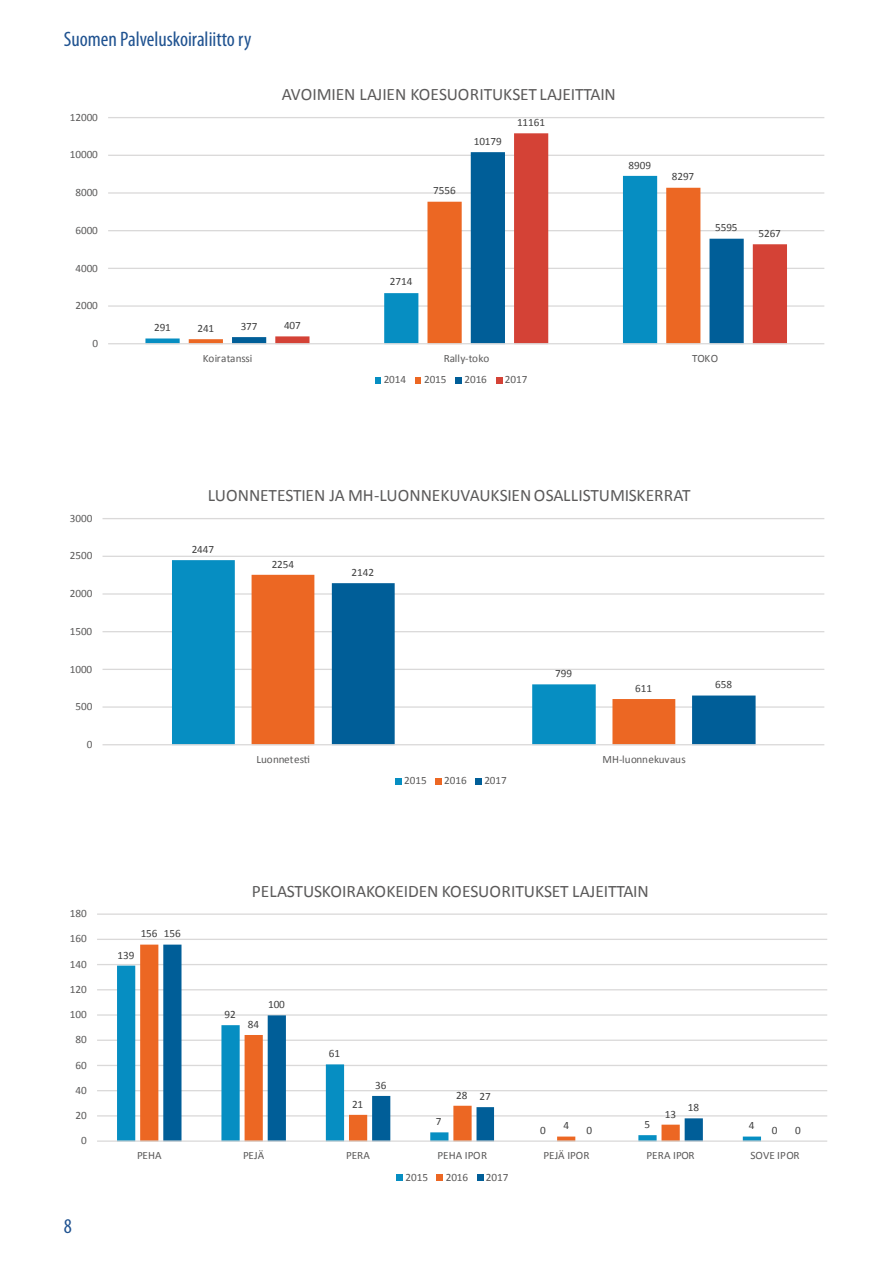
<style>
.page{position:relative;width:893px;height:1263px;background:#fff}
.page>*{position:absolute;margin:0;border:0;box-sizing:border-box;transform-origin:0 0}
.t1{font:condensed 21px "Myriad Pro";color:#1f5290}
.t2{font:17.55px "Calibri";letter-spacing:-.01em;color:#5b5a5a}
.t3{font:17.4px "Calibri";letter-spacing:-.01em;color:#5b5a5a}
.t4{font:11.25px "Calibri";letter-spacing:-.005em;color:#5b5a5a}
.t5{font:11.25px "Calibri";letter-spacing:-.005em;color:#404040}
.t6{font:11.1px "Calibri";letter-spacing:-.005em;color:#5b5a5a}
.t7{font:11.1px "Calibri";letter-spacing:-.005em;color:#404040}
.t8{font:11.1px "Calibri";letter-spacing:.02em;color:#5b5a5a}
</style>
<div class="page">
<hr style="left:108px;top:117px;width:716px;height:1px;background:#dad9d9">
<hr style="left:108px;top:155px;width:716px;height:1px;background:#dad9d9">
<hr style="left:108px;top:192px;width:716px;height:2px;background:#dad9d9">
<hr style="left:108px;top:230px;width:716px;height:1px;background:#dad9d9">
<hr style="left:108px;top:268px;width:716px;height:1px;background:#dad9d9">
<hr style="left:108px;top:305px;width:716px;height:2px;background:#dad9d9">
<svg style="left:145px;top:192px;width:44px;height:151px"></svg>
<svg style="left:189px;top:192px;width:43px;height:151px"></svg>
<svg style="left:232px;top:154px;width:43px;height:189px"></svg>
<svg style="left:275px;top:133px;width:512px;height:210px"></svg>
<hr style="left:108px;top:343px;width:716px;height:1px;background:#dad9d9">
<svg style="left:375px;top:377px;width:6px;height:6px"></svg>
<svg style="left:416px;top:377px;width:5px;height:6px"></svg>
<div style="left:455px;top:377px;width:7px;height:6px;background:#005e98"></div>
<svg style="left:496px;top:377px;width:6px;height:6px"></svg>
<hr style="left:97px;top:913px;width:730px;height:2px;background:#dad9d9">
<hr style="left:97px;top:939px;width:730px;height:1px;background:#dad9d9">
<hr style="left:97px;top:964px;width:730px;height:1px;background:#dad9d9">
<hr style="left:97px;top:989px;width:730px;height:1px;background:#dad9d9">
<hr style="left:97px;top:1014px;width:730px;height:2px;background:#dad9d9">
<hr style="left:97px;top:1039px;width:730px;height:2px;background:#dad9d9">
<hr style="left:97px;top:1065px;width:730px;height:1px;background:#dad9d9">
<hr style="left:97px;top:1090px;width:730px;height:1px;background:#dad9d9">
<hr style="left:97px;top:1115px;width:730px;height:1px;background:#dad9d9">
<svg style="left:117px;top:966px;width:644px;height:174px"></svg>
<svg style="left:140px;top:944px;width:23px;height:196px;fill:#ec6723"></svg>
<svg style="left:163px;top:944px;width:540px;height:196px"></svg>
<hr style="left:97px;top:1140px;width:730px;height:2px;background:#dad9d9">
<div style="left:397px;top:1174px;width:6px;height:7px;background:#068ec2"></div>
<div style="left:437px;top:1174px;width:6px;height:7px;background:#ec6723"></div>
<div style="left:477px;top:1174px;width:6px;height:7px;background:#005e98"></div>
<hr style="left:103px;top:518px;width:721px;height:1px;background:#dad9d9">
<hr style="left:103px;top:556px;width:721px;height:1px;background:#dad9d9">
<hr style="left:103px;top:593px;width:721px;height:2px;background:#dad9d9">
<hr style="left:103px;top:631px;width:721px;height:1px;background:#dad9d9">
<hr style="left:103px;top:669px;width:721px;height:1px;background:#dad9d9">
<hr style="left:103px;top:706px;width:721px;height:2px;background:#dad9d9">
<svg style="left:172px;top:560px;width:143px;height:184px;fill:#068ec2"></svg>
<svg style="left:252px;top:575px;width:80px;height:169px;fill:#ec6723"></svg>
<svg style="left:332px;top:583px;width:424px;height:161px"></svg>
<hr style="left:103px;top:744px;width:721px;height:1px;background:#dad9d9">
<div style="left:395px;top:778px;width:7px;height:6px;background:#068ec2"></div>
<svg style="left:435px;top:778px;width:6px;height:6px"></svg>
<svg style="left:476px;top:778px;width:6px;height:6px"></svg>
<h1 class="t1" style="left:64px;top:27px;width:189px">Suomen Palveluskoiraliitto ry</h1>
<p class="t6" style="left:70px;top:110px;width:30px">12000</p>
<p class="t6" style="left:70px;top:148px;width:30px">10000</p>
<p class="t6" style="left:76px;top:185px;width:24px">8000</p>
<p class="t6" style="left:76px;top:223px;width:24px">6000</p>
<p class="t6" style="left:76px;top:261px;width:24px">4000</p>
<p class="t6" style="left:76px;top:299px;width:24px">2000</p>
<p class="t6" style="left:92px;top:336px;width:7px">0</p>
<p class="t7" style="left:154px;top:320px;width:18px">291</p>
<p class="t7" style="left:197px;top:321px;width:18px">241</p>
<p class="t7" style="left:241px;top:319px;width:18px">377</p>
<h3 class="t3" style="left:282px;top:83px;width:335px">AVOIMIEN LAJIEN KOESUORITUKSET LAJEITTAIN</h3>
<p class="t7" style="left:433px;top:183px;width:24px">7556</p>
<p class="t7" style="left:474px;top:134px;width:30px">10179</p>
<p class="t7" style="left:517px;top:115px;width:30px">11161</p>
<p class="t7" style="left:628px;top:158px;width:24px">8909</p>
<p class="t7" style="left:672px;top:169px;width:24px">8297</p>
<p class="t7" style="left:284px;top:318px;width:18px">407</p>
<p class="t7" style="left:390px;top:275px;width:24px">2714</p>
<p class="t7" style="left:715px;top:220px;width:24px">5595</p>
<p class="t6" style="left:203px;top:351px;width:51px">Koiratanssi</p>
<p class="t8" style="left:444px;top:351px;width:47px">Rally-toko</p>
<p class="t6" style="left:692px;top:351px;width:28px">TOKO</p>
<p class="t8" style="left:444px;top:366px;width:47px">Rally-toko</p>
<p class="t6" style="left:384px;top:373px;width:24px">2014</p>
<p class="t6" style="left:424px;top:373px;width:24px">2015</p>
<p class="t6" style="left:464px;top:373px;width:24px">2016</p>
<p class="t6" style="left:505px;top:373px;width:24px">2017</p>
<p class="t7" style="left:758px;top:227px;width:24px">5267</p>
<p class="t6" style="left:70px;top:511px;width:24px">3000</p>
<p class="t6" style="left:70px;top:549px;width:24px">2500</p>
<p class="t6" style="left:70px;top:586px;width:24px">2000</p>
<p class="t6" style="left:70px;top:624px;width:24px">1500</p>
<p class="t6" style="left:70px;top:662px;width:24px">1000</p>
<p class="t6" style="left:75px;top:700px;width:18px">500</p>
<p class="t6" style="left:87px;top:737px;width:7px">0</p>
<h3 class="t3" style="left:208px;top:484px;width:484px">LUONNETESTIEN JA MH-LUONNEKUVAUKSIEN OSALLISTUMISKERRAT</h3>
<p class="t7" style="left:192px;top:542px;width:24px">2447</p>
<p class="t7" style="left:272px;top:557px;width:24px">2254</p>
<p class="t7" style="left:352px;top:565px;width:24px">2142</p>
<p class="t7" style="left:555px;top:667px;width:18px">799</p>
<p class="t7" style="left:635px;top:681px;width:18px">611</p>
<p class="t6" style="left:256px;top:752px;width:55px">Luonnetesti</p>
<p class="t6" style="left:602px;top:752px;width:85px">MH-luonnekuvaus</p>
<p class="t6" style="left:404px;top:774px;width:24px">2015</p>
<p class="t6" style="left:444px;top:774px;width:24px">2016</p>
<p class="t6" style="left:484px;top:774px;width:24px">2017</p>
<p class="t7" style="left:715px;top:677px;width:18px">658</p>
<p class="t4" style="left:70px;top:906px;width:18px">180</p>
<p class="t4" style="left:70px;top:931px;width:18px">160</p>
<p class="t4" style="left:70px;top:957px;width:18px">140</p>
<p class="t4" style="left:70px;top:982px;width:18px">120</p>
<p class="t4" style="left:70px;top:1007px;width:18px">100</p>
<p class="t4" style="left:76px;top:1032px;width:13px">80</p>
<p class="t4" style="left:76px;top:1058px;width:13px">60</p>
<p class="t4" style="left:76px;top:1083px;width:13px">40</p>
<p class="t4" style="left:76px;top:1108px;width:13px">20</p>
<p class="t4" style="left:81px;top:1134px;width:7px">0</p>
<p class="t5" style="left:141px;top:926px;width:18px">156</p>
<p class="t5" style="left:164px;top:926px;width:18px">156</p>
<p class="t5" style="left:118px;top:948px;width:18px">139</p>
<h2 class="t2" style="left:252px;top:880px;width:398px">PELASTUSKOIRAKOKEIDEN KOESUORITUKSET LAJEITTAIN</h2>
<p class="t5" style="left:225px;top:1007px;width:13px">92</p>
<p class="t5" style="left:248px;top:1017px;width:13px">84</p>
<p class="t5" style="left:268px;top:997px;width:18px">100</p>
<p class="t5" style="left:329px;top:1046px;width:13px">61</p>
<p class="t5" style="left:352px;top:1097px;width:13px">21</p>
<p class="t5" style="left:375px;top:1078px;width:13px">36</p>
<p class="t5" style="left:436px;top:1114px;width:7px">7</p>
<p class="t5" style="left:456px;top:1088px;width:13px">28</p>
<p class="t5" style="left:479px;top:1089px;width:13px">27</p>
<p class="t5" style="left:540px;top:1123px;width:7px">0</p>
<p class="t5" style="left:563px;top:1118px;width:7px">4</p>
<p class="t5" style="left:586px;top:1123px;width:7px">0</p>
<p class="t5" style="left:665px;top:1107px;width:13px">13</p>
<p class="t5" style="left:688px;top:1100px;width:13px">18</p>
<p class="t5" style="left:644px;top:1117px;width:7px">5</p>
<p class="t5" style="left:749px;top:1118px;width:7px">4</p>
<p class="t5" style="left:772px;top:1123px;width:7px">0</p>
<p class="t5" style="left:795px;top:1123px;width:7px">0</p>
<p class="t4" style="left:137px;top:1148px;width:26px">PEHA</p>
<p class="t4" style="left:243px;top:1148px;width:23px">PEJÄ</p>
<p class="t4" style="left:346px;top:1148px;width:26px">PERA</p>
<p class="t4" style="left:438px;top:1148px;width:51px">PEHA IPOR</p>
<p class="t4" style="left:544px;top:1148px;width:48px">PEJÄ IPOR</p>
<p class="t4" style="left:647px;top:1148px;width:50px">PERA IPOR</p>
<p class="t4" style="left:751px;top:1148px;width:50px">SOVE IPOR</p>
<h1 class="t1" style="left:64px;top:1213px;width:10px">8</h1>
<p class="t4" style="left:406px;top:1170px;width:24px">2015</p>
<p class="t4" style="left:446px;top:1170px;width:24px">2016</p>
<p class="t4" style="left:486px;top:1170px;width:24px">2017</p>
</div>
